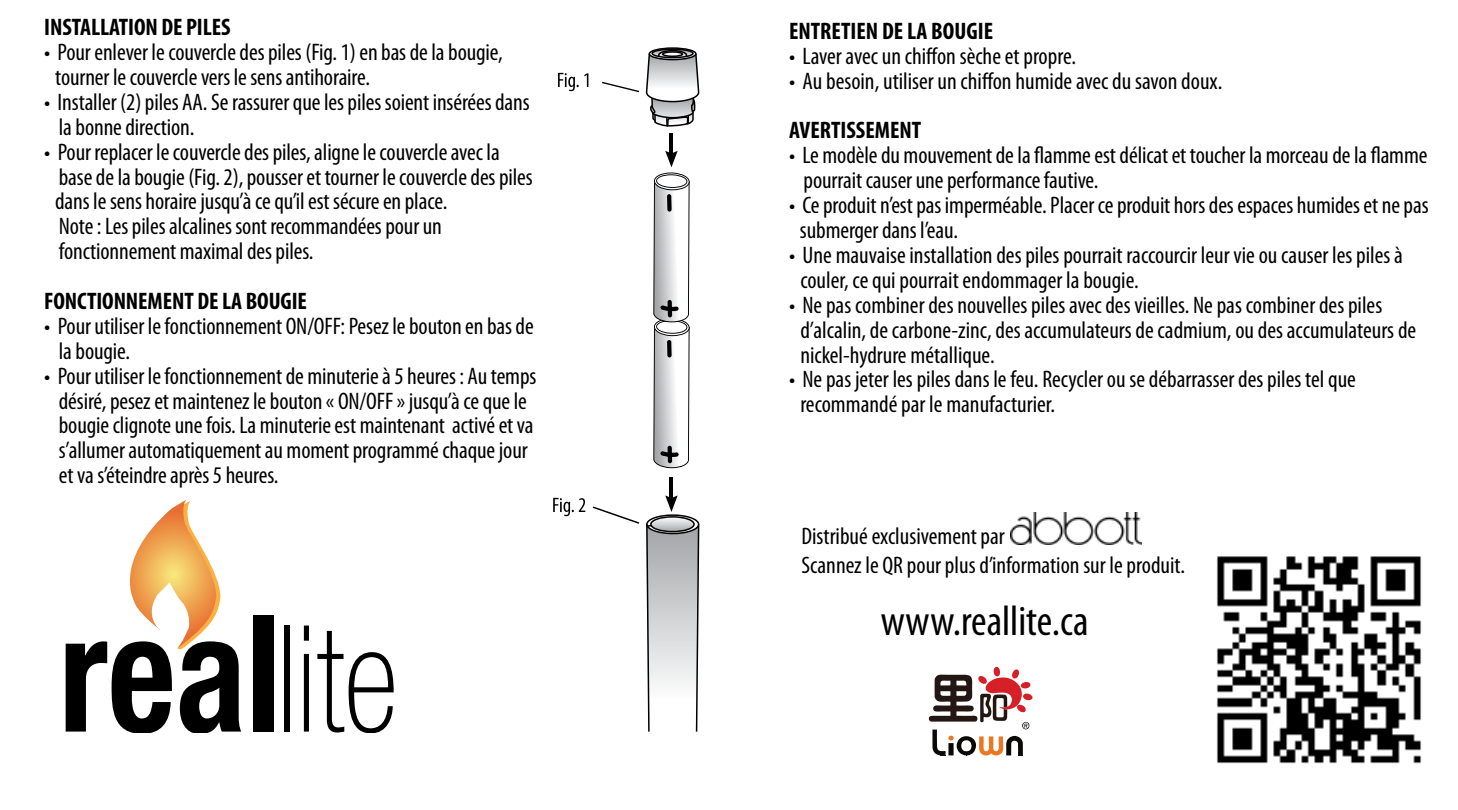
<style>
.page{position:relative;width:1458px;height:810px;background:#fff}
.page>*{position:absolute;margin:0;border:0;box-sizing:border-box;transform-origin:0 0}
.t1{font:700 condensed 163.5px "Helvetica Neue LT Std";color:#000;scale:.9 1}
.t2{font:condensed 42.6px "Myriad Pro";color:#000}
.t3{font:condensed 24px/24.9px "Myriad Pro";letter-spacing:-.005em;color:#000}
.t4{font:700 condensed 24px "Myriad Pro";letter-spacing:-.005em;color:#000}
.s1{font-weight:100;font-size:148.5px}
</style>
<div class="page">
<svg style="left:129px;top:500px;width:91px;height:150px"></svg>
<img style="left:1216px;top:556px;width:206px;height:208px">
<img style="left:1011px;top:512px;width:130px;height:32px">
<svg style="left:653px;top:173px;width:37px;height:295px"></svg>
<hr style="left:670px;top:478px;width:3px;height:24px;background:#000">
<svg style="left:665px;top:151px;width:13px;height:16px"></svg>
<hr style="left:670px;top:133px;width:3px;height:25px;background:#000">
<svg style="left:558px;top:73px;width:30px;height:18px"></svg>
<div style="left:649px;top:47px;width:48px;height:13px;border:2px solid #000;border-radius:50%"></div>
<div style="left:651px;top:48px;width:43px;height:10px;border:2px solid #000;border-radius:50%"></div>
<svg style="left:602px;top:49px;width:98px;height:78px"></svg>
<svg style="left:553px;top:498px;width:32px;height:18px"></svg>
<svg style="left:592px;top:495px;width:108px;height:237px"></svg>
<svg style="left:929px;top:667px;width:103px;height:89px"></svg>
<p class="t4" style="left:44px;top:12px;width:188px">INSTALLATION DE PILES</p>
<p class="t3" style="left:55px;top:39px;width:449px;text-indent:-11px">• Pour enlever le couvercle des piles (Fig. 1) en bas de la bougie, tourner le couvercle vers le sens antihoraire.</p>
<p class="t3" style="left:59px;top:89px;width:472px;text-indent:-15px">• Installer (2) piles AA. Se rassurer que les piles soient insérées dans la bonne direction.</p>
<p class="t3" style="left:55px;top:139px;width:479px;text-indent:-11px">• Pour replacer le couvercle des piles, aligne le couvercle avec la base de la bougie (Fig. 2), pousser et tourner le couvercle des piles dans le sens horaire jusqu’à ce qu’il est sécure en place.<br>Note : Les piles alcalines sont recommandées pour un fonctionnement maximal des piles.</p>
<p class="t4" style="left:44px;top:286px;width:264px">FONCTIONNEMENT DE LA BOUGIE</p>
<p class="t3" style="left:59px;top:313px;width:476px;text-indent:-15px">• Pour utiliser le fonctionnement ON/OFF: Pesez le bouton en bas de la bougie.</p>
<p class="t3" style="left:59px;top:363px;width:479px;text-indent:-15px">• Pour utiliser le fonctionnement de minuterie à 5 heures : Au temps désiré, pesez et maintenez le bouton « ON/OFF » jusqu’à ce que le bougie clignote une fois. La minuterie est maintenant activé et va s’allumer automatiquement au moment programmé chaque jour et va s’éteindre après 5 heures.</p>
<h1 class="t1" style="left:59px;top:574px;width:378px">real<span class="s1">lite</span></h1>
<p class="t4" style="left:789px;top:16px;width:206px">ENTRETIEN DE LA BOUGIE</p>
<p class="t3" style="left:789px;top:43px;width:289px">• Laver avec un chiffon sèche et propre.</p>
<p class="t3" style="left:789px;top:68px;width:435px">• Au besoin, utiliser un chiffon humide avec du savon doux.</p>
<p class="t4" style="left:789px;top:115px;width:134px">AVERTISSEMENT</p>
<p class="t3" style="left:804px;top:143px;width:625px;text-indent:-15px">• Le modèle du mouvement de la flamme est délicat et toucher la morceau de la flamme pourrait causer une performance fautive.</p>
<p class="t3" style="left:800px;top:192px;width:630px;text-indent:-11px">• Ce produit n’est pas imperméable. Placer ce produit hors des espaces humides et ne pas submerger dans l’eau.</p>
<p class="t3" style="left:800px;top:242px;width:604px;text-indent:-11px">• Une mauvaise installation des piles pourrait raccourcir leur vie ou causer les piles à couler, ce qui pourrait endommager la bougie.</p>
<p class="t3" style="left:800px;top:292px;width:617px;text-indent:-11px">• Ne pas combiner des nouvelles piles avec des vieilles. Ne pas combiner des piles d’alcalin, de carbone-zinc, des accumulateurs de cadmium, ou des accumulateurs de nickel-hydrure métallique.</p>
<p class="t3" style="left:800px;top:367px;width:557px;text-indent:-11px">• Ne pas jeter les piles dans le feu. Recycler ou se débarrasser des piles tel que recommandé par le manufacturier.</p>
<p class="t3" style="left:801px;top:521px;width:385px;line-height:28.8px">Distribué exclusivement par<br>Scannez le QR pour plus d’information sur le produit.</p>
<h2 class="t2" style="left:881px;top:595px;width:210px">www.reallite.ca</h2>
</div>
